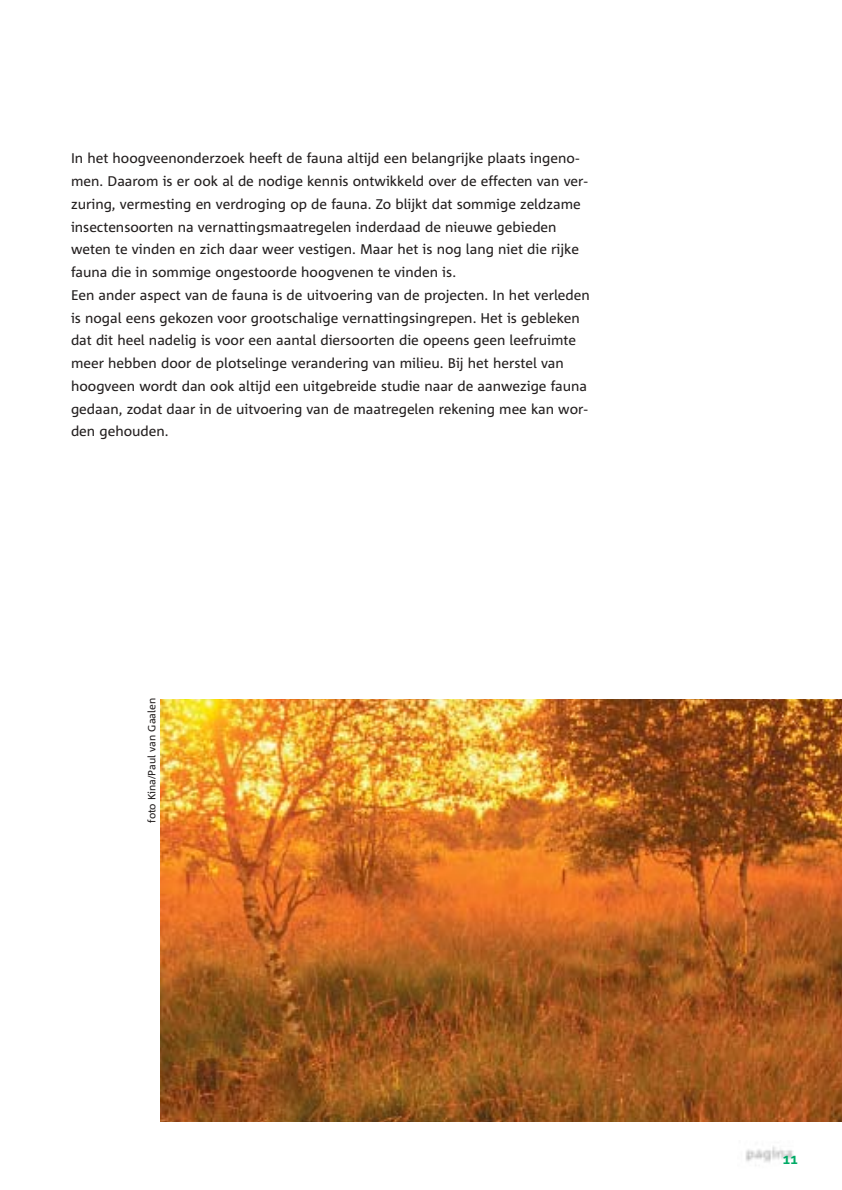
<style>
.page{position:relative;width:842px;height:1190px;background:#fff}
.page>*{position:absolute;margin:0;border:0;box-sizing:border-box;transform-origin:0 0}
.t1{font:14px/22.8px "Agrofont Normaal";color:#231f1f}
.t2{font:14px "Agrofont Vet";color:#0a6}
.t3{font:10.5px "Agrofont Normaal";color:#231f1f}
</style>
<div class="page">
<img style="left:745px;top:1146px;width:48px;height:20px">
<img style="left:160px;top:699px;width:682px;height:422px">
<p class="t1" style="left:71px;top:149px;width:520px">In het hoogveenonderzoek heeft de fauna altijd een belangrijke plaats ingeno&shy;men. Daarom is er ook al de nodige kennis ontwikkeld over de effecten van ver&shy;zuring, vermesting en verdroging op de fauna. Zo blijkt dat sommige zeldzame insectensoorten na vernattingsmaatregelen inderdaad de nieuwe gebieden weten te vinden en zich daar weer vestigen. Maar het is nog lang niet die rijke fauna die in sommige ongestoorde hoogvenen te vinden is.<br>Een ander aspect van de fauna is de uitvoering van de projecten. In het verleden is nogal eens gekozen voor grootschalige vernattingsingrepen. Het is gebleken dat dit heel nadelig is voor een aantal diersoorten die opeens geen leefruimte meer hebben door de plotselinge verandering van milieu. Bij het herstel van hoogveen wordt dan ook altijd een uitgebreide studie naar de aanwezige fauna gedaan, zodat daar in de uitvoering van de maatregelen rekening mee kan wor&shy;den gehouden.</p>
<p class="t3" style="left:148px;top:823px;width:126px;rotate:-90deg">foto Kina/Paul van Gaalen</p>
<p class="t2" style="left:782px;top:1154px;width:17px">11</p>
</div>
